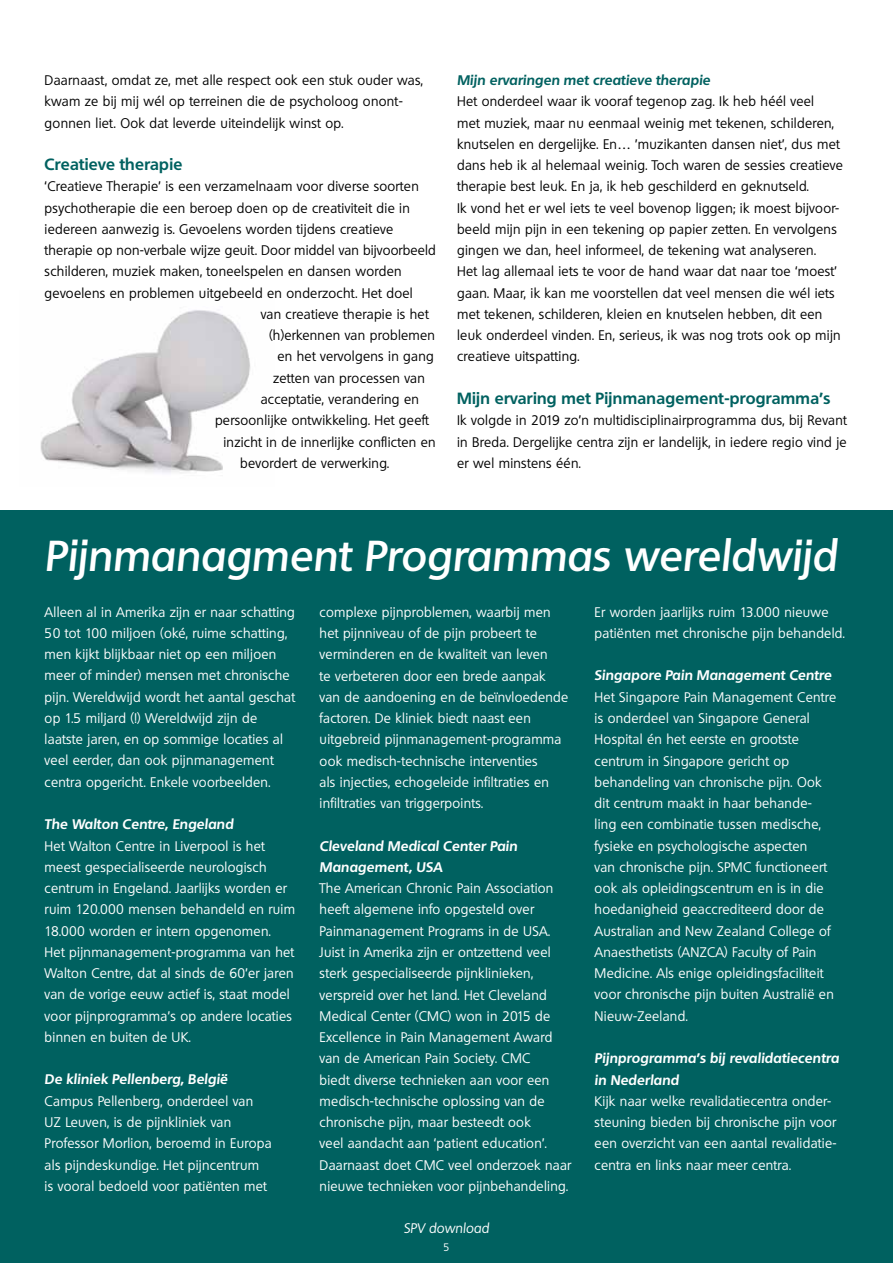
<style>
.page{position:relative;width:893px;height:1263px;background:#fff}
.page>*{position:absolute;margin:0;border:0;box-sizing:border-box;transform-origin:0 0}
.t1{font:italic 700 42px "Quebec Serial";letter-spacing:.01em;color:#fff}
.t2{font:800 15.75px "Quebec Serial";letter-spacing:.02em;color:#006160}
.t3{font:13.5px/21.3px "Quebec Serial";letter-spacing:.02em;color:#fff}
.t4{font:13.5px/21.3px "Quebec Serial";letter-spacing:.02em;color:#000}
.t5{font:italic 800 13.5px/21.3px "Quebec Serial";letter-spacing:.02em;color:#fff}
.t6{font:italic 800 13.5px "Quebec Serial";letter-spacing:.02em;color:#006160}
.t7{font:italic 13.5px "Quebec Serial";letter-spacing:.01em;color:#fff}
.t8{font:10.5px "Quebec Serial";color:#fff}
</style>
<div class="page">
<img style="left:40px;top:310px;width:211px;height:163px">
<div style="left:0;top:510px;width:893px;height:753px;background:#006160"></div>
<p class="t4" style="left:45px;top:70px;width:380px">Daarnaast, omdat ze, met alle respect ook een stuk ouder was, kwam ze bij mij wél op terreinen die de psycholoog onont&shy;gonnen liet. Ook dat leverde uiteindelijk winst op.</p>
<p class="t2" style="left:45px;top:154px;width:139px">Creatieve therapie</p>
<p class="t4" style="left:45px;top:176px;width:376px">‘Creatieve Therapie’ is een verzamelnaam voor diverse soorten</p>
<p class="t4" style="left:45px;top:197px;width:367px">psychotherapie die een beroep doen op de creativiteit die in</p>
<p class="t4" style="left:45px;top:218px;width:350px">iedereen aanwezig is. Gevoelens worden tijdens creatieve</p>
<p class="t4" style="left:45px;top:240px;width:393px">therapie op non-verbale wijze geuit. Door middel van bijvoorbeeld</p>
<p class="t4" style="left:45px;top:261px;width:359px">schilderen, muziek maken, toneelspelen en dansen worden</p>
<p class="t4" style="left:45px;top:282px;width:370px">gevoelens en problemen uitgebeeld en onderzocht. Het doel</p>
<p class="t4" style="left:261px;top:303px;width:170px">van creatieve therapie is het</p>
<p class="t4" style="left:269px;top:325px;width:168px">(h)erkennen van problemen</p>
<p class="t4" style="left:277px;top:346px;width:158px">en het vervolgens in gang</p>
<p class="t4" style="left:273px;top:367px;width:153px">zetten van processen van</p>
<p class="t4" style="left:261px;top:388px;width:160px">acceptatie, verandering en</p>
<p class="t4" style="left:215px;top:410px;width:215px">persoonlijke ontwikkeling. Het geeft</p>
<p class="t4" style="left:223px;top:431px;width:214px">inzicht in de innerlijke conflicten en</p>
<p class="t4" style="left:240px;top:452px;width:151px">bevordert de verwerking.</p>
<p class="t6" style="left:457px;top:71px;width:255px">Mijn ervaringen met creatieve therapie</p>
<p class="t4" style="left:457px;top:91px;width:387px">Het onderdeel waar ik vooraf tegenop zag. Ik heb héél veel<br>met muziek, maar nu eenmaal weinig met tekenen, schilderen, knutselen en dergelijke. En… ’muzikanten dansen niet’, dus met dans heb ik al helemaal weinig. Toch waren de sessies creatieve therapie best leuk. En ja, ik heb geschilderd en geknutseld.<br>Ik vond het er wel iets te veel bovenop liggen; ik moest bijvoor&shy;beeld mijn pijn in een tekening op papier zetten. En vervolgens gingen we dan, heel informeel, de tekening wat analyseren.<br>Het lag allemaal iets te voor de hand waar dat naar toe ‘moest’ gaan. Maar, ik kan me voorstellen dat veel mensen die wél iets met tekenen, schilderen, kleien en knutselen hebben, dit een leuk onderdeel vinden. En, serieus, ik was nog trots ook op mijn creatieve uitspatting.</p>
<p class="t2" style="left:457px;top:388px;width:375px">Mijn ervaring met Pijnmanagement-programma’s</p>
<p class="t4" style="left:457px;top:410px;width:391px;text-align:justify">Ik volgde in 2019 zo’n multidisciplinairprogramma dus, bij Revant in Breda. Dergelijke centra zijn er landelijk, in iedere regio vind je er wel minstens één.</p>
<h1 class="t1" style="left:45px;top:528px;width:794px">Pijnmanagment Programmas wereldwijd</h1>
<p class="t3" style="left:45px;top:601px;width:252px">Alleen al in Amerika zijn er naar schatting 50 tot 100 miljoen (oké, ruime schatting, men kijkt blijkbaar niet op een miljoen meer of minder) mensen met chronische pijn. Wereldwijd wordt het aantal geschat op 1.5 miljard (!) Wereldwijd zijn de laatste jaren, en op sommige locaties al veel eerder, dan ook pijnmanagement centra opgericht. Enkele voorbeelden.</p>
<p class="t5" style="left:45px;top:813px;width:190px">The Walton Centre, Engeland</p>
<p class="t3" style="left:45px;top:835px;width:252px">Het Walton Centre in Liverpool is het meest gespecialiseerde neurologisch centrum in Engeland. Jaarlijks worden er ruim 120.000 mensen behandeld en ruim 18.000 worden er intern opgenomen.<br>Het pijnmanagement-programma van het Walton Centre, dat al sinds de 60’er jaren van de vorige eeuw actief is, staat model voor pijnprogramma’s op andere locaties binnen en buiten de UK.</p>
<p class="t5" style="left:45px;top:1068px;width:185px">De kliniek Pellenberg, België</p>
<p class="t3" style="left:45px;top:1090px;width:229px">Campus Pellenberg, onderdeel van UZ Leuven, is de pijnkliniek van Professor Morlion, beroemd in Europa als pijndeskundige. Het pijncentrum<br>is vooral bedoeld voor patiënten met</p>
<p class="t3" style="left:320px;top:601px;width:250px">complexe pijnproblemen, waarbij men het pijnniveau of de pijn probeert te verminderen en de kwaliteit van leven<br>te verbeteren door een brede aanpak van de aandoening en de beïnvloedende factoren. De kliniek biedt naast een uitgebreid pijnmanagement-programma ook medisch-technische interventies<br>als injecties, echogeleide infiltraties en infiltraties van triggerpoints.</p>
<p class="t5" style="left:320px;top:835px;width:199px">Cleveland Medical Center Pain<br>Management, USA</p>
<p class="t3" style="left:320px;top:878px;width:253px">The American Chronic Pain Association heeft algemene info opgesteld over Painmanagement Programs in de USA.<br>Juist in Amerika zijn er ontzettend veel sterk gespecialiseerde pijnklinieken, verspreid over het land. Het Cleveland Medical Center (CMC) won in 2015 de Excellence in Pain Management Award van de American Pain Society. CMC<br>biedt diverse technieken aan voor een medisch-technische oplossing van de chronische pijn, maar besteedt ook<br>veel aandacht aan ‘patient education’.<br>Daarnaast doet CMC veel onderzoek naar nieuwe technieken voor pijnbehandeling.</p>
<p class="t7" style="left:404px;top:1220px;width:87px">SPV download</p>
<p class="t8" style="left:443px;top:1241px;width:8px">5</p>
<p class="t3" style="left:595px;top:601px;width:252px">Er worden jaarlijks ruim 13.000 nieuwe patiënten met chronische pijn behandeld.</p>
<p class="t5" style="left:595px;top:665px;width:239px">Singapore Pain Management Centre</p>
<p class="t3" style="left:595px;top:686px;width:243px">Het Singapore Pain Management Centre is onderdeel van Singapore General Hospital én het eerste en grootste centrum in Singapore gericht op behandeling van chronische pijn. Ook dit centrum maakt in haar behande&shy;ling een combinatie tussen medische, fysieke en psychologische aspecten<br>van chronische pijn. SPMC functioneert ook als opleidingscentrum en is in die hoedanigheid geaccrediteerd door de Australian and New Zealand College of Anaesthetists (ANZCA) Faculty of Pain Medicine. Als enige opleidingsfaciliteit voor chronische pijn buiten Australië en Nieuw-Zeeland.</p>
<p class="t5" style="left:595px;top:1047px;width:246px">Pijnprogramma’s bij revalidatiecentra in Nederland</p>
<p class="t3" style="left:595px;top:1090px;width:243px">Kijk naar welke revalidatiecentra onder&shy;steuning bieden bij chronische pijn voor een overzicht van een aantal revalidatie&shy;centra en links naar meer centra.</p>
</div>
